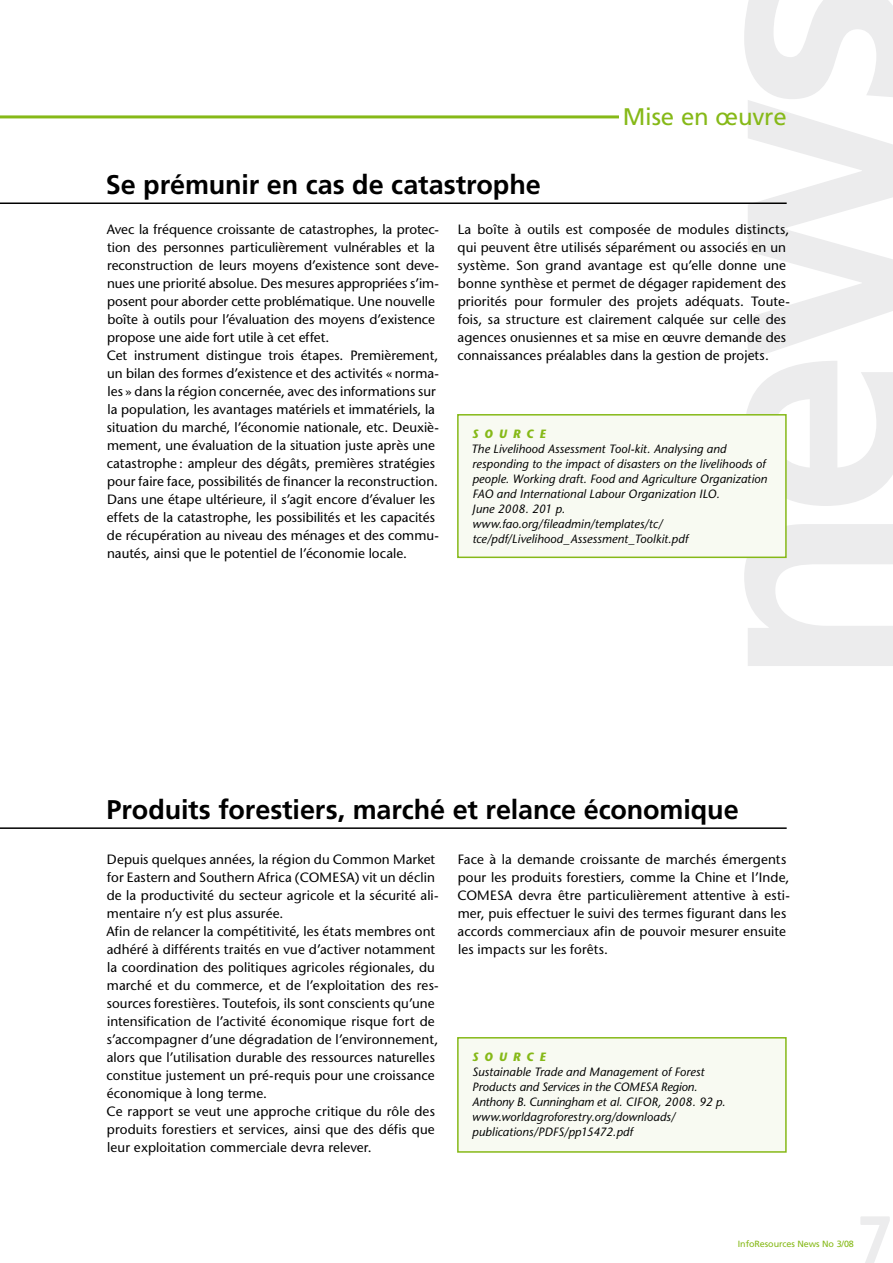
<style>
.page{position:relative;width:893px;height:1263px;background:#fff}
.page>*{position:absolute;margin:0;border:0;box-sizing:border-box;transform-origin:0 0}
.t1{font:700 27px "Frutiger";letter-spacing:-.005em;color:#000}
.t2{font:24px "Frutiger";letter-spacing:-.01em;color:#86b918}
.t3{font:13.5px/18px "Stone Sans";letter-spacing:.005em;color:#000}
.t4{font:italic 12px/15px "Stone Sans";letter-spacing:.005em;color:#000}
.t5{font:italic 700 12px "Stone Sans";letter-spacing:.5em;color:#86b918}
.t6{font:9px "Frutiger";letter-spacing:-.01em;color:#86b918}
</style>
<div class="page">
<svg style="left:744px;top:524px;width:149px;height:142px"></svg>
<svg style="left:744px;top:0;width:149px;height:506px"></svg>
<div style="left:458px;top:415px;width:328px;height:142px;background:#f8faf2"></div>
<div style="left:457px;top:414px;width:330px;height:144px;border:2px solid #86b918"></div>
<div style="left:458px;top:1038px;width:328px;height:114px;background:#f8faf2"></div>
<div style="left:457px;top:1037px;width:330px;height:116px;border:2px solid #86b918"></div>
<hr style="left:0;top:202px;width:787px;height:2px;background:#000">
<hr style="left:0;top:827px;width:787px;height:2px;background:#000">
<hr style="left:0;top:115px;width:619px;height:3px;background:#86b918">
<h1 class="t1" style="left:106px;top:169px;width:436px">Se prémunir en cas de catastrophe</h1>
<h2 class="t2" style="left:623px;top:103px;width:165px">Mise en œuvre</h2>
<p class="t3" style="left:107px;top:220px;width:334px">Avec la fréquence croissante de catastrophes, la protec&shy;tion des personnes particulièrement vulnérables et la reconstruction de leurs moyens d’existence sont deve&shy;nues une priorité absolue. Des mesures appropriées s’im&shy;posent pour aborder cette problématique. Une nouvelle boîte à outils pour l’évaluation des moyens d’existence propose une aide fort utile à cet effet.<br>Cet instrument distingue trois étapes. Premièrement, un bilan des formes d’existence et des activités « norma&shy;les » dans la région concernée, avec des informations sur la population, les avantages matériels et immatériels, la situation du marché, l’économie nationale, etc. Deuxiè&shy;mement, une évaluation de la situation juste après une catastrophe : ampleur des dégâts, premières stratégies pour faire face, possibilités de financer la reconstruction.<br>Dans une étape ultérieure, il s’agit encore d’évaluer les effets de la catastrophe, les possibilités et les capacités de récupération au niveau des ménages et des commu&shy;nautés, ainsi que le potentiel de l’économie locale.</p>
<p class="t3" style="left:457px;top:220px;width:334px">La boîte à outils est composée de modules distincts, qui peuvent être utilisés séparément ou associés en un système. Son grand avantage est qu’elle donne une bonne synthèse et permet de dégager rapidement des priorités pour formuler des projets adéquats. Toute&shy;fois, sa structure est clairement calquée sur celle des agences onusiennes et sa mise en œuvre demande des connaissances préalables dans la gestion de projets.</p>
<p class="t5" style="left:472px;top:427px;width:75px">SOURCE</p>
<p class="t4" style="left:471px;top:441px;width:298px">The Livelihood Assessment Tool-kit. Analysing and responding to the impact of disasters on the livelihoods of people. Working draft. Food and Agriculture Organization FAO and International Labour Organization ILO.<br>June 2008. 201 p.<br>www.fao.org/fileadmin/templates/tc/ tce/pdf/Livelihood_Assessment_Toolkit.pdf</p>
<h1 class="t1" style="left:107px;top:794px;width:634px">Produits forestiers, marché et relance économique</h1>
<p class="t3" style="left:106px;top:850px;width:334px">Depuis quelques années, la région du Common Market for Eastern and Southern Africa (COMESA) vit un déclin de la productivité du secteur agricole et la sécurité ali&shy;mentaire n’y est plus assurée.<br>Afin de relancer la compétitivité, les états membres ont adhéré à différents traités en vue d’activer notamment la coordination des politiques agricoles régionales, du marché et du commerce, et de l’exploitation des res&shy;sources forestières. Toutefois, ils sont conscients qu’une intensification de l’activité économique risque fort de s’accompagner d’une dégradation de l’environnement, alors que l’utilisation durable des ressources naturelles constitue justement un pré-requis pour une croissance économique à long terme.<br>Ce rapport se veut une approche critique du rôle des produits forestiers et services, ainsi que des défis que leur exploitation commerciale devra relever.</p>
<p class="t3" style="left:457px;top:850px;width:334px">Face à la demande croissante de marchés émergents pour les produits forestiers, comme la Chine et l’Inde, COMESA devra être particulièrement attentive à esti&shy;mer, puis effectuer le suivi des termes figurant dans les accords commerciaux afin de pouvoir mesurer ensuite les impacts sur les forêts.</p>
<p class="t5" style="left:472px;top:1050px;width:75px">SOURCE</p>
<p class="t4" style="left:472px;top:1064px;width:255px">Sustainable Trade and Management of Forest Products and Services in the COMESA Region.<br>Anthony B. Cunningham et al. CIFOR, 2008. 92 p. www.worldagroforestry.org/downloads/ publications/PDFS/pp15472.pdf</p>
<p class="t6" style="left:738px;top:1238px;width:118px">InfoResources News No 3/08</p>
</div>
